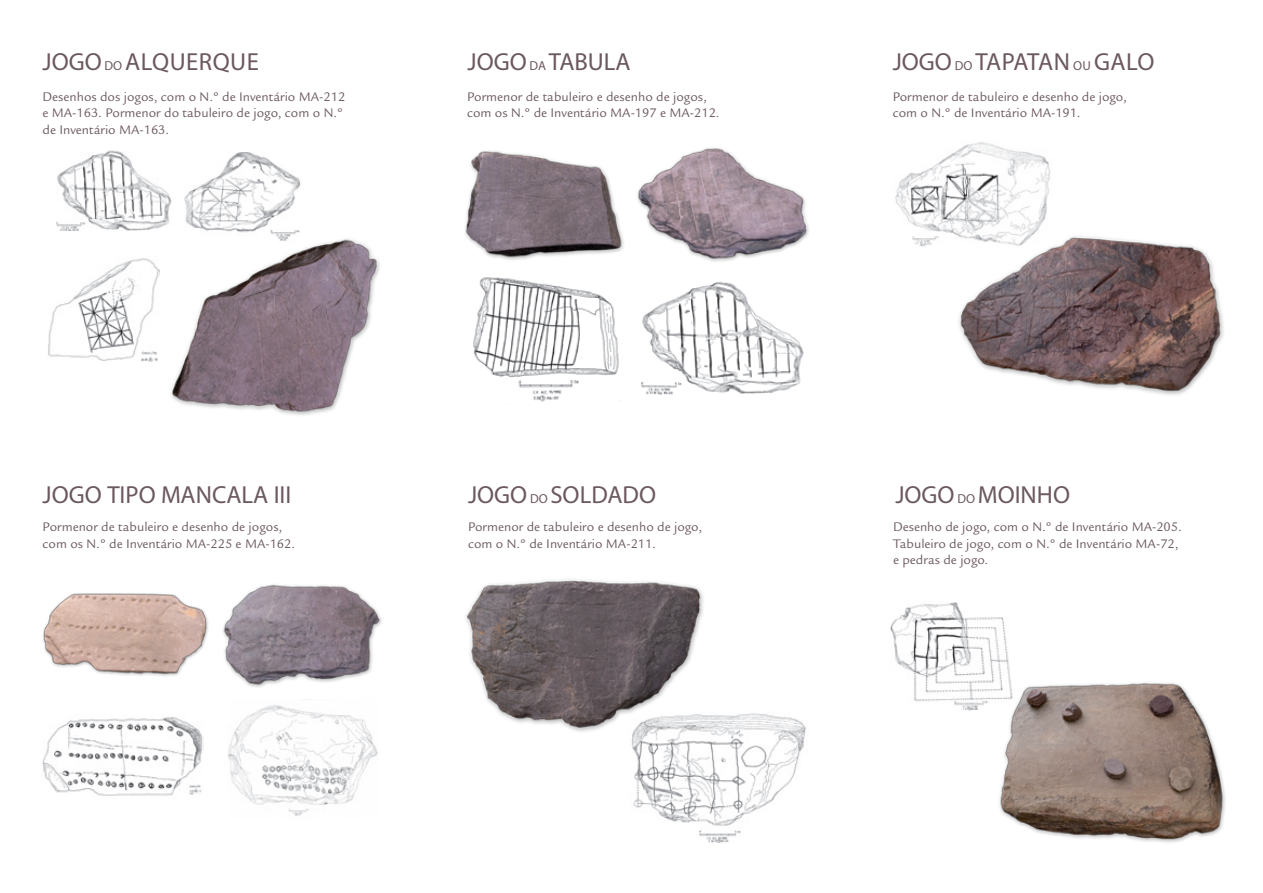
<style>
.page{position:relative;width:1263px;height:893px;background:#fff}
.page>*{position:absolute;margin:0;border:0;box-sizing:border-box;transform-origin:0 0}
.t1{font:24.75px "Myriad Pro";color:#6b5860}
.t2{font:24.75px "Myriad Pro";letter-spacing:.02em;color:#6b5860}
.t3{font:13.5px/16.5px "Legacy Sans Std";color:#6b5860}
.s1{font-size:13.05px}
</style>
<div class="page">
<img style="left:631px;top:713px;width:175px;height:130px">
<img style="left:42px;top:717px;width:162px;height:79px">
<img style="left:43px;top:593px;width:165px;height:83px">
<img style="left:641px;top:281px;width:163px;height:114px">
<img style="left:637px;top:148px;width:172px;height:114px">
<img style="left:895px;top:142px;width:156px;height:105px">
<img style="left:951px;top:226px;width:273px;height:169px">
<img style="left:465px;top:579px;width:247px;height:163px">
<img style="left:48px;top:258px;width:110px;height:104px">
<img style="left:56px;top:150px;width:116px;height:81px">
<img style="left:184px;top:152px;width:116px;height:81px">
<img style="left:158px;top:233px;width:222px;height:183px">
<img style="left:228px;top:705px;width:150px;height:111px">
<img style="left:223px;top:584px;width:159px;height:104px">
<img style="left:473px;top:277px;width:146px;height:128px">
<img style="left:465px;top:151px;width:159px;height:109px">
<img style="left:890px;top:602px;width:121px;height:108px">
<img style="left:993px;top:680px;width:232px;height:163px">
<p class="t2" style="left:43px;top:46px;width:218px">JOGO <span class="s1">DO</span> ALQUERQUE</p>
<p class="t1" style="left:468px;top:46px;width:165px">JOGO <span class="s1">DA</span> TABULA</p>
<p class="t1" style="left:893px;top:46px;width:263px">JOGO <span class="s1">DO</span> TAPATAN <span class="s1">OU</span> GALO</p>
<p class="t3" style="left:893px;top:88px;width:236px">Pormenor de tabuleiro e desenho de jogo, com o N.º de Inventário MA-191.</p>
<p class="t3" style="left:43px;top:88px;width:304px">Desenhos dos jogos, com o N.º de Inventário MA-212 e MA-163. Pormenor do tabuleiro de jogo, com o N.º de Inventário MA-163.</p>
<p class="t3" style="left:467px;top:88px;width:254px">Pormenor de tabuleiro e desenho de jogos, com os N.º de Inventário MA-197 e MA-212.</p>
<p class="t1" style="left:43px;top:480px;width:250px">JOGO TIPO MANCALA III</p>
<p class="t3" style="left:43px;top:519px;width:254px">Pormenor de tabuleiro e desenho de jogos, com os N.º de Inventário MA-225 e MA-162.</p>
<p class="t1" style="left:468px;top:480px;width:190px">JOGO <span class="s1">DO</span> SOLDADO</p>
<p class="t3" style="left:468px;top:519px;width:236px">Pormenor de tabuleiro e desenho de jogo, com o N.º de Inventário MA-211.</p>
<p class="t1" style="left:895px;top:480px;width:176px">JOGO <span class="s1">DO</span> MOINHO</p>
<p class="t3" style="left:893px;top:519px;width:290px">Desenho de jogo, com o N.º de Inventário MA-205.</p>
<p class="t3" style="left:893px;top:535px;width:287px">Tabuleiro de jogo, com o N.º de Inventário MA-72, e pedras de jogo.</p>
</div>
